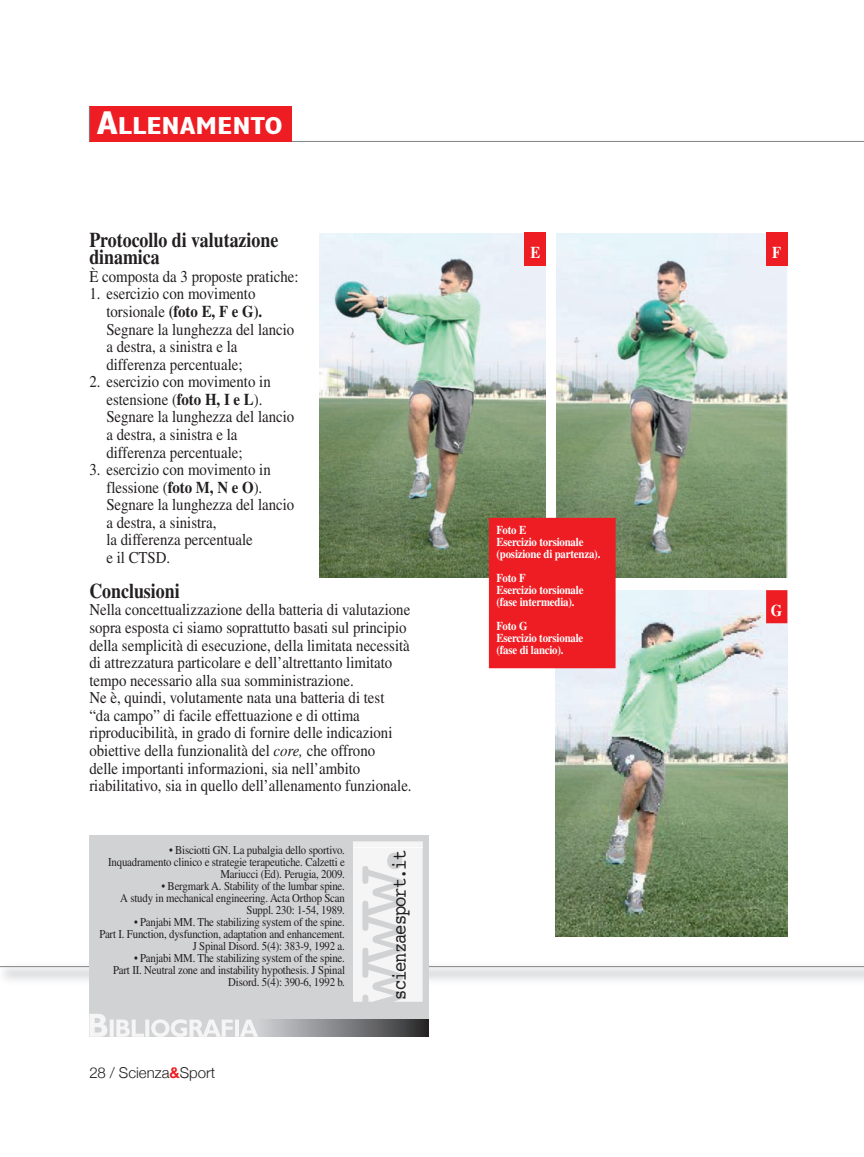
<style>
.page{position:relative;width:864px;height:1157px;background:#fff}
.page>*{position:absolute;margin:0;border:0;box-sizing:border-box;transform-origin:0 0}
.t1{font:700 condensed 24.75px "Gill Sans";color:#fff;scale:1.2 1}
.t2{font:700 21px/17.5px "Times";color:#231f20;scale:.85 1}
.t3{font:20.4px "Courier";letter-spacing:-.06em;color:#231f20;scale:.84 1}
.t4{font:16.5px/17.5px "Times";color:#231f20;scale:.9 1}
.t5{font:700 16.5px "Times";color:#fff;scale:.9 1}
.t6{font:300 15px "Helvetica Neue";color:#231f20}
.t7{font:12px/12px "Times";letter-spacing:-.015em;color:#231f20;text-align:right;scale:.9 1}
.t8{font:700 12px/12px "Times";letter-spacing:-.015em;color:#fff;scale:.9 1}
.s1{font-size:33px}
.s2{font-weight:700}
.s3{font-style:italic}
.s4{font-weight:700;color:#ee1d23}
</style>
<div class="page">
<hr style="left:89px;top:141px;width:774px;height:1px;background:#808285">
<hr style="left:0;top:966px;width:863px;height:1px;background:#808285">
<div style="left:89px;top:106px;width:202px;height:36px;background:#ee1d23"></div>
<hr style="left:89px;top:106px;width:1px;height:35px;background:#808285">
<div style="left:89px;top:835px;width:340px;height:201px;background:#d1d2d4"></div>
<svg style="left:89px;top:1014px;width:169px;height:23px"></svg>
<img style="left:268px;top:1019px;width:161px;height:17px">
<svg style="left:353px;top:841px;width:69px;height:160px"></svg>
<img style="left:320px;top:233px;width:225px;height:345px">
<img style="left:556px;top:233px;width:231px;height:345px">
<img style="left:555px;top:590px;width:232px;height:346px">
<div style="left:488px;top:518px;width:127px;height:150px;background:#ee1d23"></div>
<div style="left:524px;top:233px;width:22px;height:33px;background:#ee1d23"></div>
<div style="left:765px;top:233px;width:22px;height:33px;background:#ee1d23"></div>
<div style="left:765px;top:590px;width:22px;height:33px;background:#ee1d23"></div>
<h1 class="t1" style="left:97px;top:116px;width:156px"><span class="s1">A</span>LLENAMENTO</h1>
<p class="t2" style="left:89px;top:233px;width:224px">Protocollo di valutazione dinamica</p>
<p class="t4" style="left:89px;top:269px;width:234px">È composta da 3 proposte pratiche:</p>
<p class="t4" style="left:106px;top:287px;width:210px;text-indent:-17px">1. esercizio con movimento torsionale <span class="s2">(foto E, F e G).<br></span>Segnare la lunghezza del lancio a destra, a sinistra e la differenza percentuale;</p>
<p class="t4" style="left:106px;top:375px;width:210px;text-indent:-17px">2. esercizio con movimento in estensione (<span class="s2">foto H, I e L</span>).<br>Segnare la lunghezza del lancio a destra, a sinistra e la differenza percentuale;</p>
<p class="t4" style="left:106px;top:462px;width:210px;text-indent:-17px">3. esercizio con movimento in flessione (<span class="s2">foto M, N e O</span>).<br>Segnare la lunghezza del lancio a destra, a sinistra,<br>la differenza percentuale<br>e il CTSD.</p>
<p class="t2" style="left:89px;top:584px;width:108px">Conclusioni</p>
<p class="t4" style="left:89px;top:603px;width:359px">Nella concettualizzazione della batteria di valutazione sopra esposta ci siamo soprattutto basati sul principio della semplicità di esecuzione, della limitata necessità di attrezzatura particolare e dell’altrettanto limitato tempo necessario alla sua somministrazione.<br>Ne è, quindi, volutamente nata una batteria di test<br>“da campo” di facile effettuazione e di ottima riproducibilità, in grado di fornire delle indicazioni obiettive della funzionalità del <span class="s3">core,</span> che offrono<br>delle importanti informazioni, sia nell’ambito riabilitativo, sia in quello dell’allenamento funzionale.</p>
<p class="t7" style="left:108px;top:845px;width:264px">• Bisciotti GN. La pubalgia dello sportivo.<br>Inquadramento clinico e strategie terapeutiche. Calzetti e<br>Mariucci (Ed). Perugia, 2009.</p>
<p class="t7" style="left:120px;top:881px;width:251px">• Bergmark A. Stability of the lumbar spine.<br>A study in mechanical engineering. Acta Orthop Scan<br>Suppl. 230: 1-54, 1989.</p>
<p class="t7" style="left:99px;top:917px;width:274px">• Panjabi MM. The stabilizing system of the spine.<br>Part I. Function, dysfunction, adaptation and enhancement.<br>J Spinal Disord. 5(4): 383-9, 1992 a.</p>
<p class="t7" style="left:113px;top:953px;width:259px">• Panjabi MM. The stabilizing system of the spine.<br>Part II. Neutral zone and instability hypothesis. J Spinal<br>Disord. 5(4): 390-6, 1992 b.</p>
<p class="t6" style="left:89px;top:1063px;width:127px">28 / Scienza<span class="s4">&amp;</span>Sport</p>
<p class="t3" style="left:390px;top:999px;width:179px;rotate:-90deg">scienzaesport.it</p>
<p class="t5" style="left:530px;top:247px;width:12px">E</p>
<p class="t5" style="left:771px;top:247px;width:12px">F</p>
<p class="t8" style="left:496px;top:524px;width:117px">Foto E<br>Esercizio torsionale (posizione di partenza).</p>
<p class="t8" style="left:496px;top:572px;width:98px">Foto F<br>Esercizio torsionale (fase intermedia).</p>
<p class="t8" style="left:496px;top:620px;width:98px">Foto G<br>Esercizio torsionale (fase di lancio).</p>
<p class="t5" style="left:770px;top:604px;width:14px">G</p>
</div>
